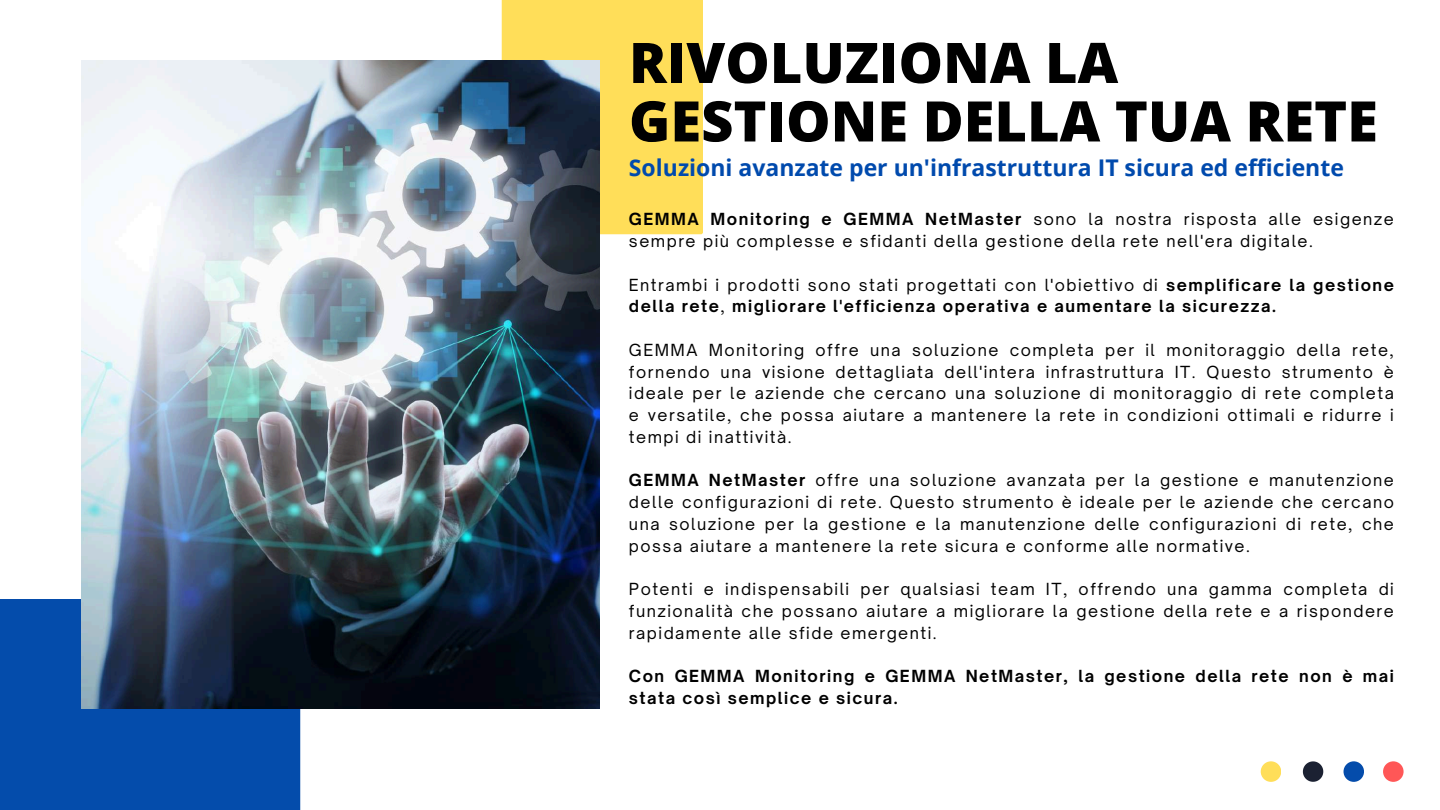
<style>
.page{position:relative;width:1440px;height:810px;background:#fff}
.page>*{position:absolute;margin:0;border:0;box-sizing:border-box;transform-origin:0 0}
.t1{font:800 56px/58.5px "Open Sans";color:#000}
.t2{font:700 23px "Open Sans";color:#004aad}
.t3{font:16px/21.8px "Open Sauce One";letter-spacing:.095em;color:#000;text-align:justify}
.t4{font:700 16px/21.8px "Open Sauce One";letter-spacing:.095em;color:#000}
.s1{font-weight:700}
.s2{font-weight:400}
</style>
<div class="page">
<div style="left:0;top:599px;width:300px;height:211px;background:#044cab"></div>
<div style="left:502px;top:0;width:201px;height:234px;background:#ffde59"></div>
<img style="left:81px;top:60px;width:518px;height:648px">
<div style="left:1261px;top:761px;width:20px;height:21px;background:#ffde59;border-radius:50%"></div>
<div style="left:1344px;top:761px;width:20px;height:21px;background:#044cab;border-radius:50%"></div>
<div style="left:1383px;top:761px;width:20px;height:21px;background:#ff5757;border-radius:50%"></div>
<svg style="left:1303px;top:761px;width:20px;height:21px"></svg>
<h1 class="t1" style="left:629px;top:32px;width:750px">RIVOLUZIONA LA<br>GESTIONE DELLA TUA RETE</h1>
<h2 class="t2" style="left:629px;top:151px;width:716px">Soluzioni avanzate per un'infrastruttura IT sicura ed efficiente</h2>
<p class="t3" style="left:629px;top:208px;width:766px"><span class="s1">GEMMA Monitoring e GEMMA NetMaster</span> sono la nostra risposta alle esigenze sempre più complesse e sfidanti della gestione della rete nell'era digitale.</p>
<p class="t4" style="left:629px;top:274px;width:766px"><span class="s2">Entrambi i prodotti sono stati progettati con l'obiettivo di</span> semplificare la gestione della rete<span class="s2">,</span> migliorare l'efficienza operativa e aumentare la sicurezza.</p>
<p class="t3" style="left:629px;top:339px;width:766px">GEMMA Monitoring offre una soluzione completa per il monitoraggio della rete, fornendo una visione dettagliata dell'intera infrastruttura IT. Questo strumento è ideale per le aziende che cercano una soluzione di monitoraggio di rete completa e versatile, che possa aiutare a mantenere la rete in condizioni ottimali e ridurre i tempi di inattività.</p>
<p class="t3" style="left:629px;top:469px;width:766px"><span class="s1">GEMMA NetMaster</span> offre una soluzione avanzata per la gestione e manutenzione delle configurazioni di rete. Questo strumento è ideale per le aziende che cercano una soluzione per la gestione e la manutenzione delle configurazioni di rete, che possa aiutare a mantenere la rete sicura e conforme alle normative.</p>
<p class="t3" style="left:629px;top:578px;width:766px">Potenti e indispensabili per qualsiasi team IT, offrendo una gamma completa di funzionalità che possano aiutare a migliorare la gestione della rete e a rispondere rapidamente alle sfide emergenti.</p>
<p class="t4" style="left:629px;top:665px;width:766px">Con GEMMA Monitoring e GEMMA NetMaster, la gestione della rete non è mai stata così semplice e sicura.</p>
</div>
